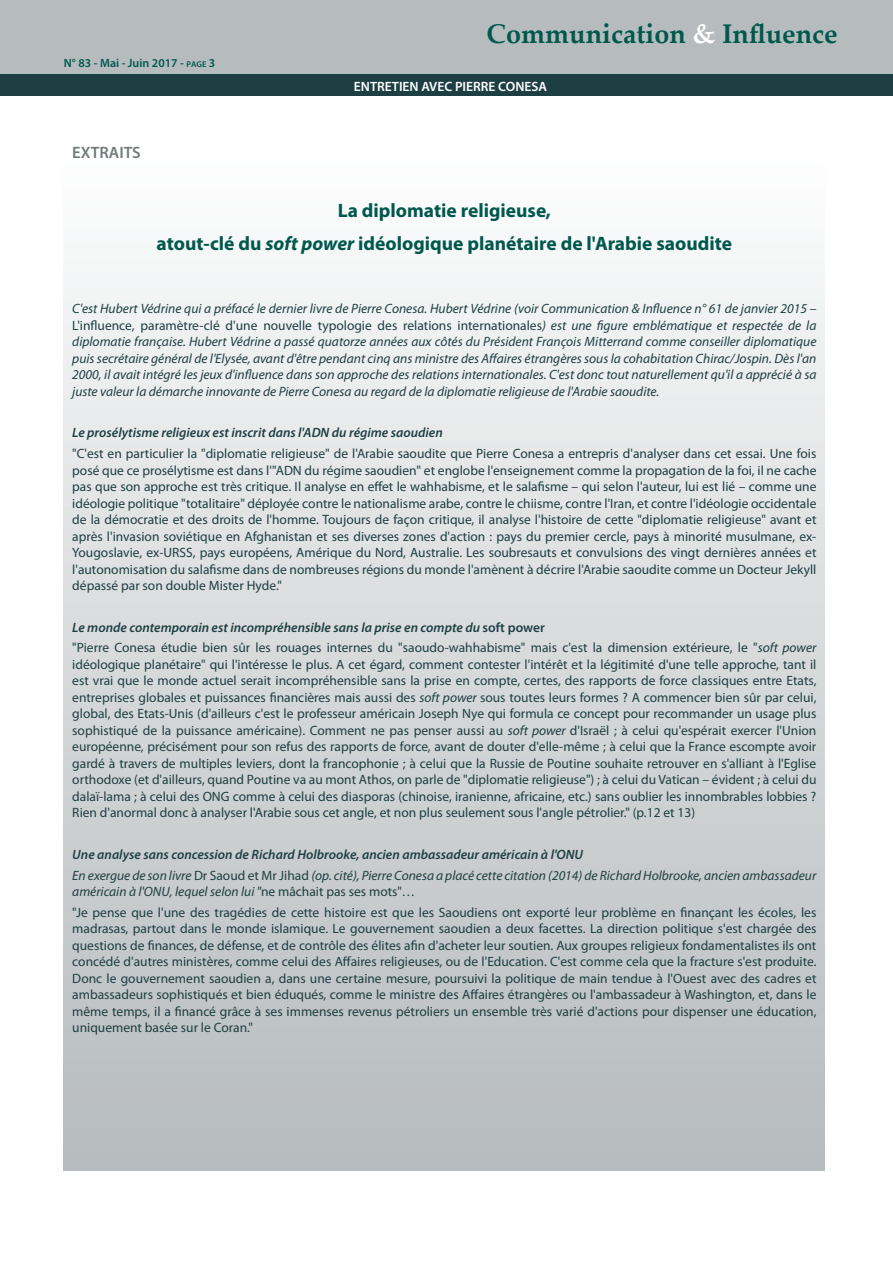
<style>
.page{position:relative;width:893px;height:1263px;background:#fff}
.page>*{position:absolute;margin:0;border:0;box-sizing:border-box;transform-origin:0 0}
.t1{font:700 27px "Palatino Linotype";color:#00584c}
.Titre_article_P1-4{font:700 19.5px "Myriad Pro";color:#00584c}
.Titre_colonnes{font:600 16.5px "Myriad Pro";color:#727b7c}
.Style_de_paragraphe{font:13.5px/16.5px "Myriad Pro";color:#1d3f44;text-align:justify}
.Style_de_paragraphe-2{font:italic 13.5px/16.5px "Myriad Pro";color:#1d3f44;text-align:justify}
.Style_de_paragraphe-3{font:italic 600 13.5px "Myriad Pro";color:#1d3f44}
.t2{font:600 13.5px "Myriad Pro";color:#fff}
.t3{font:600 12px "Myriad Pro";color:#00584c}
.s1{font-size:8.4px}
.s2{color:#fff}
.s3{font-style:italic}
.s4{font-style:normal}
</style>
<div class="page">
<div style="left:0;top:0;width:893px;height:74px;background:#b6bcbe"></div>
<div style="left:0;top:75px;width:893px;height:21px;background:#1d3f44"></div>
<div style="left:64px;top:123px;width:761px;height:1047px;background:linear-gradient(to bottom,#fff,#b4b9bc)"></div>
<p class="t3" style="left:64px;top:55px;width:153px">N° 83 - Mai - Juin 2017 - <span class="s1">page</span> 3</p>
<p class="Titre_colonnes" style="left:72px;top:141px;width:70px">EXTRAITS</p>
<p class="t1" style="left:487px;top:14px;width:353px">Communication <span class="s2">&amp;</span> Influence</p>
<p class="t2" style="left:354px;top:78px;width:195px">ENTRETIEN AVEC PIERRE CONESA</p>
<p class="Titre_article_P1-4" style="left:338px;top:197px;width:215px">La diplomatie religieuse,</p>
<p class="Titre_article_P1-4" style="left:157px;top:231px;width:577px">atout-clé du <span class="s3">soft power</span> idéologique planétaire de l'Arabie saoudite</p>
<p class="Style_de_paragraphe-2" style="left:72px;top:300px;width:746px">C'est Hubert Védrine qui a préfacé le dernier livre de Pierre Conesa. Hubert Védrine (voir Communication &amp; Influence n° 61 de janvier 2015 – <span class="s4">L'influence, paramètre-clé d'une nouvelle typologie des relations internationales</span>) est une figure emblématique et respectée de la diplomatie française. Hubert Védrine a passé quatorze années aux côtés du Président François Mitterrand comme conseiller diplomatique puis secrétaire général de l'Elysée, avant d'être pendant cinq ans ministre des Affaires étrangères sous la cohabitation Chirac/Jospin. Dès l'an 2000, il avait intégré les jeux d'influence dans son approche des relations internationales. C'est donc tout naturellement qu'il a apprécié à sa juste valeur la démarche innovante de Pierre Conesa au regard de la diplomatie religieuse de l'Arabie saoudite.</p>
<p class="Style_de_paragraphe-3" style="left:72px;top:424px;width:372px">Le prosélytisme religieux est inscrit dans l'ADN du régime saoudien</p>
<p class="Style_de_paragraphe" style="left:72px;top:445px;width:746px">"C'est en particulier la "diplomatie religieuse" de l'Arabie saoudite que Pierre Conesa a entrepris d'analyser dans cet essai. Une fois posé que ce prosélytisme est dans l'"ADN du régime saoudien" et englobe l'enseignement comme la propagation de la foi, il ne cache pas que son approche est très critique. Il analyse en effet le wahhabisme, et le salafisme – qui selon l'auteur, lui est lié – comme une idéologie politique "totalitaire" déployée contre le nationalisme arabe, contre le chiisme, contre l'Iran, et contre l'idéologie occidentale de la démocratie et des droits de l'homme. Toujours de façon critique, il analyse l'histoire de cette "diplomatie religieuse" avant et après l'invasion soviétique en Afghanistan et ses diverses zones d'action : pays du premier cercle, pays à minorité musulmane, ex-Yougoslavie, ex-URSS, pays européens, Amérique du Nord, Australie. Les soubresauts et convulsions des vingt dernières années et l'autonomisation du salafisme dans de nombreuses régions du monde l'amènent à décrire l'Arabie saoudite comme un Docteur Jekyll dépassé par son double Mister Hyde."</p>
<p class="Style_de_paragraphe-3" style="left:72px;top:618px;width:474px">Le monde contemporain est incompréhensible sans la prise en compte du <span class="s4">soft power</span></p>
<p class="Style_de_paragraphe" style="left:72px;top:639px;width:746px">"Pierre Conesa étudie bien sûr les rouages internes du "saoudo-wahhabisme" mais c'est la dimension extérieure, le "<span class="s3">soft power </span>idéologique planétaire" qui l'intéresse le plus. A cet égard, comment contester l'intérêt et la légitimité d'une telle approche, tant il est vrai que le monde actuel serait incompréhensible sans la prise en compte, certes, des rapports de force classiques entre Etats, entreprises globales et puissances financières mais aussi des <span class="s3">soft power</span> sous toutes leurs formes ? A commencer bien sûr par celui, global, des Etats-Unis (d'ailleurs c'est le professeur américain Joseph Nye qui formula ce concept pour recommander un usage plus sophistiqué de la puissance américaine). Comment ne pas penser aussi au <span class="s3">soft power</span> d'Israël ; à celui qu'espérait exercer l'Union européenne, précisément pour son refus des rapports de force, avant de douter d'elle-même ; à celui que la France escompte avoir gardé à travers de multiples leviers, dont la francophonie ; à celui que la Russie de Poutine souhaite retrouver en s'alliant à l'Eglise orthodoxe (et d'ailleurs, quand Poutine va au mont Athos, on parle de "diplomatie religieuse") ; à celui du Vatican – évident ; à celui du dalaï-lama ; à celui des ONG comme à celui des diasporas (chinoise, iranienne, africaine, etc.) sans oublier les innombrables lobbies ?<br>Rien d'anormal donc à analyser l'Arabie sous cet angle, et non plus seulement sous l'angle pétrolier." (p.12 et 13)</p>
<p class="Style_de_paragraphe-3" style="left:72px;top:846px;width:512px">Une analyse sans concession de Richard Holbrooke, ancien ambassadeur américain à l'ONU</p>
<p class="Style_de_paragraphe-2" style="left:72px;top:867px;width:746px">En exergue de son livre <span class="s4">Dr Saoud et Mr Jihad</span> (op. cité), Pierre Conesa a placé cette citation (2014) de Richard Holbrooke, ancien ambassadeur américain à l'ONU, lequel selon lui "<span class="s4">ne mâchait pas ses mots"</span>…</p>
<p class="Style_de_paragraphe" style="left:72px;top:904px;width:746px">"Je pense que l'une des tragédies de cette histoire est que les Saoudiens ont exporté leur problème en finançant les écoles, les madrasas, partout dans le monde islamique. Le gouvernement saoudien a deux facettes. La direction politique s'est chargée des questions de finances, de défense, et de contrôle des élites afin d'acheter leur soutien. Aux groupes religieux fondamentalistes ils ont concédé d'autres ministères, comme celui des Affaires religieuses, ou de l'Education. C'est comme cela que la fracture s'est produite.<br>Donc le gouvernement saoudien a, dans une certaine mesure, poursuivi la politique de main tendue à l'Ouest avec des cadres et ambassadeurs sophistiqués et bien éduqués, comme le ministre des Affaires étrangères ou l'ambassadeur à Washington, et, dans le même temps, il a financé grâce à ses immenses revenus pétroliers un ensemble très varié d'actions pour dispenser une éducation, uniquement basée sur le Coran."</p>
</div>
